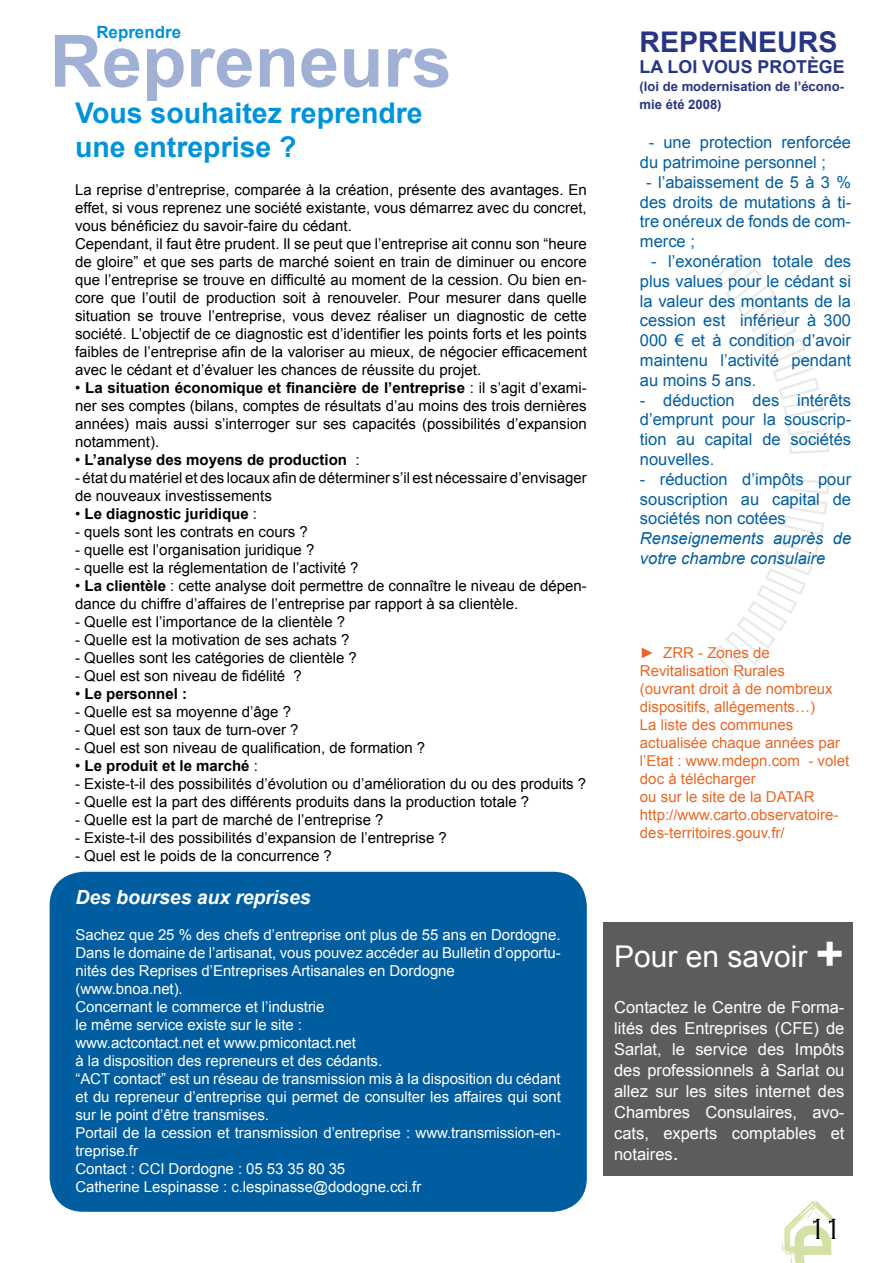
<style>
.page{position:relative;width:893px;height:1263px;background:#fff}
.page>*{position:absolute;margin:0;border:0;box-sizing:border-box;transform-origin:0 0}
.t1{font:700 72.45px "Arial";color:#a1b1d6}
.t2{font:30px "Arial";color:#fff}
.t3{font:300 30px "Copperplate Gothic";color:#000}
.t4{font:700 28.5px/34.2px "Arial";color:#0093d9}
.t5{font:700 28.5px "Arial";color:#283583}
.t6{font:italic 700 19.5px "Arial";letter-spacing:-.005em;color:#fff}
.t7{font:700 17.85px "Arial";color:#283583}
.t8{font:700 16.95px "Arial";color:#0093d9}
.t9{font:16.5px/19.8px "Arial";color:#005ea0;text-align:justify}
.t10{font:16.5px/21px "Arial";color:#fff;text-align:justify}
.t11{font:italic 16.5px/19.8px "Arial";color:#005ea0}
.t12{font:15px/18px "Arial";color:#000}
.t13{font:15px/18px "Arial";letter-spacing:-.005em;color:#fff}
.t14{font:15px/18px "Arial";color:#e96724}
.t15{font:700 15px "Arial";color:#000}
.t16{font:700 13.05px/17.9px "Arial";color:#283583}
.s1{font-weight:700}
.s2{font-weight:400}
.s3{font-weight:700;font-size:48px}
.s4{font-size:21px}
</style>
<div class="page">
<svg style="left:781px;top:1201px;width:52px;height:62px"></svg>
<div style="left:603px;top:923px;width:250px;height:253px;background:#5c5c5b"></div>
<svg style="left:713px;top:253px;width:116px;height:201px"></svg>
<svg style="left:713px;top:479px;width:116px;height:201px"></svg>
<div style="left:50px;top:872px;width:537px;height:340px;background:#005ea0;border-radius:34px"></div>
<p class="t8" style="left:96px;top:21px;width:86px">Reprendre</p>
<h1 class="t1" style="left:50px;top:13px;width:404px">Repreneurs</h1>
<h3 class="t4" style="left:75px;top:97px;width:349px">Vous souhaitez reprendre une entreprise ?</h3>
<p class="t12" style="left:75px;top:181px;width:513px">La reprise d’entreprise, comparée à la création, présente des avantages. En effet, si vous reprenez une société existante, vous démarrez avec du concret, vous bénéficiez du savoir-faire du cédant.<br>Cependant, il faut être prudent. Il se peut que l’entreprise ait connu son “heure de gloire” et que ses parts de marché soient en train de diminuer ou encore que l’entreprise se trouve en difficulté au moment de la cession. Ou bien en&shy;core que l’outil de production soit à renouveler. Pour mesurer dans quelle situation se trouve l’entreprise, vous devez réaliser un diagnostic de cette société. L’objectif de ce diagnostic est d’identifier les points forts et les points faibles de l’entreprise afin de la valoriser au mieux, de négocier efficacement avec le cédant et d’évaluer les chances de réussite du projet.</p>
<p class="t12" style="left:75px;top:379px;width:513px;text-align:justify">• <span class="s1">La situation économique et financière de l’entreprise</span> : il s’agit d’exami&shy;ner ses comptes (bilans, comptes de résultats d’au moins des trois dernières années) mais aussi s’interroger sur ses capacités (possibilités d’expansion notamment).</p>
<p class="t15" style="left:75px;top:450px;width:286px"><span class="s2">•</span> L’analyse des moyens de production <span class="s2">:</span></p>
<p class="t12" style="left:75px;top:469px;width:513px">- état du matériel et des locaux afin de déterminer s’il est nécessaire d’envisager de nouveaux investissements</p>
<p class="t15" style="left:75px;top:504px;width:183px"><span class="s2">•</span> Le diagnostic juridique <span class="s2">:</span></p>
<p class="t12" style="left:75px;top:523px;width:234px">- quels sont les contrats en cours ?</p>
<p class="t12" style="left:75px;top:541px;width:241px">- quelle est l’organisation juridique ?</p>
<p class="t12" style="left:75px;top:559px;width:285px">- quelle est la réglementation de l’activité ?</p>
<p class="t12" style="left:75px;top:577px;width:513px">• <span class="s1">La clientèle</span> : cette analyse doit permettre de connaître le niveau de dépen&shy;dance du chiffre d’affaires de l’entreprise par rapport à sa clientèle.</p>
<p class="t12" style="left:75px;top:613px;width:272px">- Quelle est l’importance de la clientèle ?</p>
<p class="t12" style="left:75px;top:631px;width:276px">- Quelle est la motivation de ses achats ?</p>
<p class="t12" style="left:75px;top:649px;width:283px">- Quelles sont les catégories de clientèle ?</p>
<p class="t12" style="left:75px;top:667px;width:228px">- Quel est son niveau de fidélité ?</p>
<p class="t15" style="left:75px;top:684px;width:113px"><span class="s2">•</span> Le personnel :</p>
<p class="t12" style="left:75px;top:703px;width:217px">- Quelle est sa moyenne d’âge ?</p>
<p class="t12" style="left:75px;top:721px;width:225px">- Quel est son taux de turn-over ?</p>
<p class="t12" style="left:75px;top:739px;width:352px">- Quel est son niveau de qualification, de formation ?</p>
<p class="t15" style="left:75px;top:756px;width:184px"><span class="s2">•</span> Le produit et le marché <span class="s2">:</span></p>
<p class="t12" style="left:75px;top:775px;width:513px">- Existe-t-il des possibilités d’évolution ou d’amélioration du ou des produits ?</p>
<p class="t12" style="left:75px;top:793px;width:456px">- Quelle est la part des différents produits dans la production totale ?</p>
<p class="t12" style="left:75px;top:811px;width:310px">- Quelle est la part de marché de l’entreprise ?</p>
<p class="t12" style="left:75px;top:829px;width:373px">- Existe-t-il des possibilités d’expansion de l’entreprise ?</p>
<p class="t12" style="left:75px;top:847px;width:258px">- Quel est le poids de la concurrence ?</p>
<h3 class="t6" style="left:75px;top:884px;width:237px">Des bourses aux reprises</h3>
<p class="t13" style="left:75px;top:926px;width:487px">Sachez que 25 % des chefs d’entreprise ont plus de 55 ans en Dordogne.<br>Dans le domaine de l’artisanat, vous pouvez accéder au Bulletin d’opportu&shy;nités des Reprises d’Entreprises Artisanales en Dordogne (www.bnoa.net).<br>Concernant le commerce et l’industrie<br>le même service existe sur le site :<br>www.actcontact.net et www.pmicontact.net<br>à la disposition des repreneurs et des cédants.<br>“ACT contact” est un réseau de transmission mis à la disposition du cédant et du repreneur d’entreprise qui permet de consulter les affaires qui sont sur le point d’être transmises.<br>Portail de la cession et transmission d’entreprise : www.transmission-en&shy;treprise.fr<br>Contact : CCI Dordogne : 05 53 35 80 35<br>Catherine Lespinasse : c.lespinasse@dodogne.cci.fr</p>
<h3 class="t5" style="left:640px;top:23px;width:41px">Repreneurs</h3>
<p class="t7" style="left:640px;top:55px;width:39px">la loi</p>
<p class="t7" style="left:702px;top:55px;width:14px">vous</p>
<p class="t7" style="left:758px;top:55px;width:13px">prot</p>
<p class="t7" style="left:807px;top:55px;width:25px">ège</p>
<p class="t16" style="left:640px;top:78px;width:206px">(loi de modernisation de l’écono&shy;mie été 2008)</p>
<p class="t9" style="left:640px;top:133px;width:213px;text-indent:9px">- une protection renforcée du patrimoine personnel ;</p>
<p class="t9" style="left:640px;top:172px;width:213px;text-indent:6px">- l’abaissement de 5 à 3 % des droits de mutations à ti&shy;tre onéreux de fonds de com&shy;merce ;</p>
<p class="t9" style="left:640px;top:251px;width:213px;text-indent:11px">- l’exonération totale des plus values pour le cédant si la valeur des montants de la cession est inférieur à 300<br>000 € et à condition d’avoir maintenu l’activité pendant au moins 5 ans.</p>
<p class="t9" style="left:640px;top:390px;width:213px">- déduction des intérêts d’emprunt pour la souscrip&shy;tion au capital de sociétés nouvelles.</p>
<p class="t9" style="left:640px;top:469px;width:213px">- réduction d’impôts pour souscription au capital de sociétés non cotées</p>
<p class="t11" style="left:640px;top:529px;width:213px">Renseignements auprès de votre chambre consulaire</p>
<p class="t14" style="left:640px;top:644px;width:211px"><span class="s1">►</span> ZRR - Zones de<br>Revitalisation Rurales<br>(ouvrant droit à de nombreux dispositifs, allégements…)<br>La liste des communes actualisée chaque années par l’Etat : www.mdepn.com - volet doc à télécharger<br>ou sur le site de la DATAR http://www.carto.observatoire&shy;des-territoires.gouv.fr/</p>
<h2 class="t2" style="left:614px;top:936px;width:231px">Pour en savoir <span class="s3">+</span></h2>
<p class="t10" style="left:614px;top:997px;width:232px">Contactez le Centre de Forma&shy;lités des Entreprises (CFE) de Sarlat, le service des Impôts des professionnels à Sarlat ou allez sur les sites internet des Chambres Consulaires, avo&shy;cats, experts comptables et notaires<span class="s4">.</span></p>
<h2 class="t3" style="left:806px;top:1212px;width:39px">11</h2>
</div>
